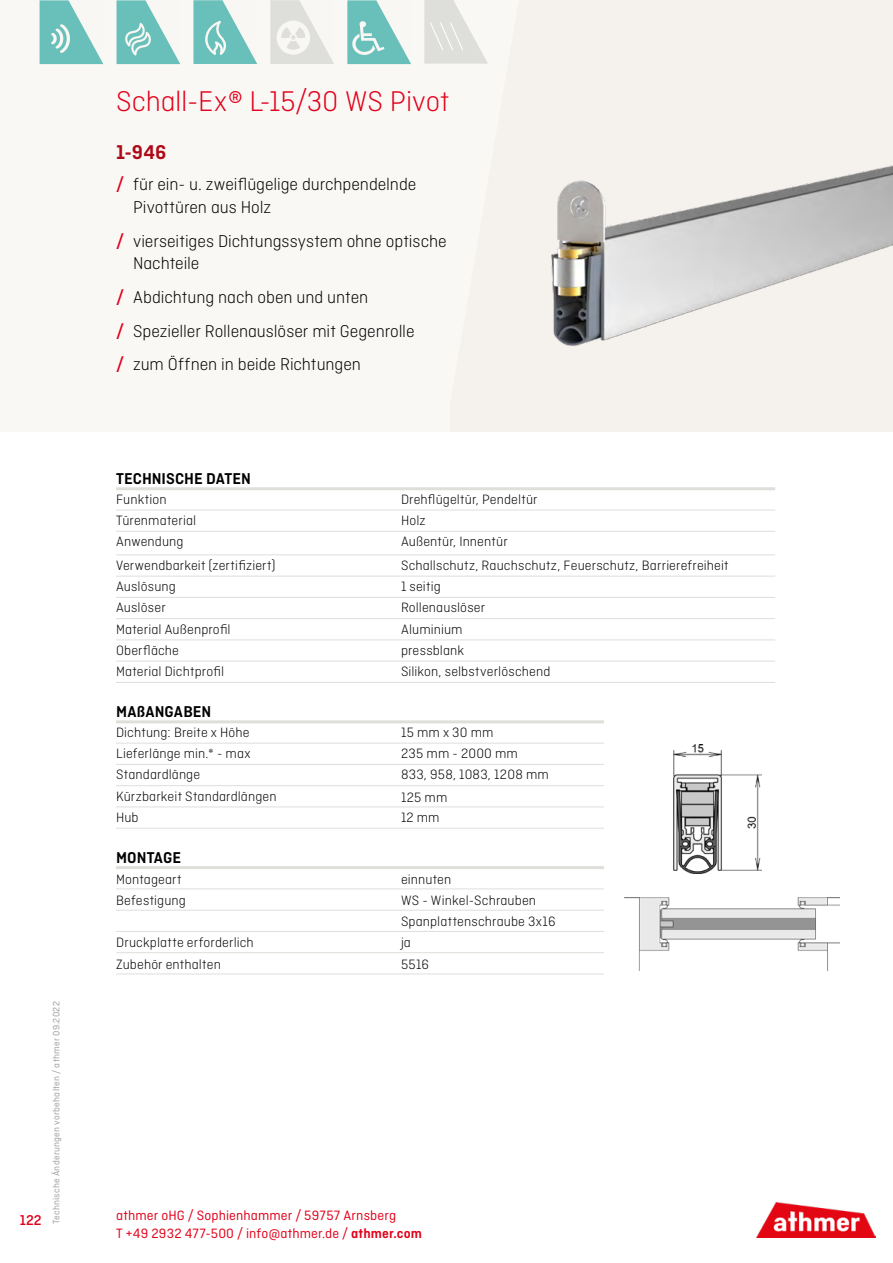
<style>
.page{position:relative;width:893px;height:1263px;background:#fff}
.page>*{position:absolute;margin:0;border:0;box-sizing:border-box;transform-origin:0 0}
.t1{font:300 30px "Ciutadella";color:#e2001a}
.t2{font:600 21px "Ciutadella";color:#af0917}
.t3{font:300 18px/22.5px "Ciutadella";letter-spacing:-.005em;color:#000}
.t4{font:600 16.5px "Ciutadella";color:#000}
.t5{font:500 15px "Ciutadella";color:#e2001a}
.t6{font:300 14.25px/21.3px "Ciutadella";letter-spacing:.01em;color:#000}
.t7{font:14.25px/18px "Ciutadella";letter-spacing:.01em;color:#e2001a}
.t8{font:9.75px "Ciutadella";letter-spacing:.025em;color:#9c9e9f}
.s1{font-weight:500;color:#e2001a}
.s2{font-weight:600}
</style>
<div class="page">
<div style="left:0;top:0;width:893px;height:431px;background:#faf8f5"></div>
<img style="left:551px;top:165px;width:342px;height:182px">
<img style="left:756px;top:1202px;width:119px;height:36px">
<hr style="left:116px;top:510px;width:285px;height:1px;background:#dededa">
<hr style="left:401px;top:510px;width:374px;height:1px;background:#dededa">
<hr style="left:116px;top:531px;width:285px;height:1px;background:#dededa">
<hr style="left:401px;top:531px;width:374px;height:1px;background:#dededa">
<hr style="left:116px;top:555px;width:285px;height:1px;background:#dededa">
<hr style="left:401px;top:555px;width:374px;height:1px;background:#dededa">
<hr style="left:116px;top:576px;width:285px;height:1px;background:#dededa">
<hr style="left:401px;top:576px;width:374px;height:1px;background:#dededa">
<hr style="left:116px;top:597px;width:285px;height:1px;background:#dededa">
<hr style="left:401px;top:597px;width:374px;height:1px;background:#dededa">
<hr style="left:116px;top:618px;width:285px;height:1px;background:#dededa">
<hr style="left:401px;top:618px;width:374px;height:1px;background:#dededa">
<hr style="left:116px;top:640px;width:285px;height:1px;background:#dededa">
<hr style="left:401px;top:640px;width:374px;height:1px;background:#dededa">
<hr style="left:116px;top:661px;width:285px;height:1px;background:#dededa">
<hr style="left:401px;top:661px;width:374px;height:1px;background:#dededa">
<hr style="left:116px;top:682px;width:285px;height:1px;background:#dededa">
<hr style="left:401px;top:682px;width:374px;height:1px;background:#dededa">
<hr style="left:116px;top:487px;width:285px;height:3px;background:#dededa">
<hr style="left:401px;top:487px;width:374px;height:3px;background:#dededa">
<hr style="left:116px;top:720px;width:285px;height:3px;background:#dededa">
<hr style="left:401px;top:720px;width:203px;height:3px;background:#dededa">
<hr style="left:116px;top:743px;width:285px;height:1px;background:#dededa">
<hr style="left:401px;top:743px;width:203px;height:1px;background:#dededa">
<hr style="left:116px;top:764px;width:285px;height:1px;background:#dededa">
<hr style="left:401px;top:764px;width:203px;height:1px;background:#dededa">
<hr style="left:116px;top:785px;width:285px;height:1px;background:#dededa">
<hr style="left:401px;top:785px;width:203px;height:1px;background:#dededa">
<hr style="left:116px;top:807px;width:285px;height:1px;background:#dededa">
<hr style="left:401px;top:807px;width:203px;height:1px;background:#dededa">
<hr style="left:116px;top:828px;width:285px;height:1px;background:#dededa">
<hr style="left:401px;top:828px;width:203px;height:1px;background:#dededa">
<hr style="left:116px;top:866px;width:285px;height:3px;background:#dededa">
<hr style="left:401px;top:866px;width:203px;height:3px;background:#dededa">
<hr style="left:116px;top:889px;width:285px;height:1px;background:#dededa">
<hr style="left:401px;top:889px;width:203px;height:1px;background:#dededa">
<hr style="left:116px;top:910px;width:285px;height:1px;background:#dededa">
<hr style="left:401px;top:910px;width:203px;height:1px;background:#dededa">
<hr style="left:116px;top:931px;width:285px;height:1px;background:#dededa">
<hr style="left:401px;top:931px;width:203px;height:1px;background:#dededa">
<hr style="left:116px;top:952px;width:285px;height:1px;background:#dededa">
<hr style="left:401px;top:952px;width:203px;height:1px;background:#dededa">
<hr style="left:116px;top:974px;width:285px;height:1px;background:#dededa">
<hr style="left:401px;top:974px;width:203px;height:1px;background:#dededa">
<img style="left:624px;top:898px;width:215px;height:72px">
<img style="left:674px;top:744px;width:88px;height:130px">
<svg style="left:270px;top:0;width:64px;height:64px"></svg>
<svg style="left:193px;top:0;width:64px;height:64px"></svg>
<svg style="left:117px;top:0;width:63px;height:64px"></svg>
<svg style="left:40px;top:0;width:63px;height:64px"></svg>
<svg style="left:347px;top:0;width:64px;height:64px"></svg>
<svg style="left:424px;top:0;width:64px;height:64px"></svg>
<h1 class="t1" style="left:116px;top:85px;width:335px">Schall-Ex® L-15/30 WS Pivot</h1>
<h2 class="t2" style="left:116px;top:140px;width:52px">1-946</h2>
<p class="t3" style="left:133px;top:173px;width:285px;text-indent:-17px"><span class="s1">/</span> für ein- u. zweiflügelige durchpendelnde<br>Pivottüren aus Holz</p>
<p class="t3" style="left:133px;top:229px;width:315px;text-indent:-17px"><span class="s1">/</span> vierseitiges Dichtungssystem ohne optische<br>Nachteile</p>
<p class="t3" style="left:116px;top:280px;width:300px;line-height:33.8px"><span class="s1">/</span> Abdichtung nach oben und unten<br><span class="s1">/</span> Spezieller Rollenauslöser mit Gegenrolle <span class="s1">/</span> zum Öffnen in beide Richtungen</p>
<p class="t4" style="left:116px;top:469px;width:136px">TECHNISCHE DATEN</p>
<p class="t6" style="left:116px;top:488px;width:52px">Funktion</p>
<p class="t6" style="left:401px;top:488px;width:138px">Drehflügeltür, Pendeltür</p>
<p class="t6" style="left:116px;top:510px;width:82px">Türenmaterial</p>
<p class="t6" style="left:401px;top:510px;width:26px">Holz</p>
<p class="t6" style="left:116px;top:531px;width:69px">Anwendung</p>
<p class="t6" style="left:401px;top:531px;width:108px">Außentür, Innentür</p>
<p class="t6" style="left:116px;top:554px;width:161px">Verwendbarkeit (zertifiziert)</p>
<p class="t6" style="left:401px;top:554px;width:329px">Schallschutz, Rauchschutz, Feuerschutz, Barrierefreiheit</p>
<p class="t6" style="left:116px;top:576px;width:61px">Auslösung</p>
<p class="t6" style="left:401px;top:576px;width:41px">1 seitig</p>
<p class="t6" style="left:116px;top:597px;width:51px">Auslöser</p>
<p class="t6" style="left:401px;top:597px;width:86px">Rollenauslöser</p>
<p class="t6" style="left:116px;top:618px;width:116px">Material Außenprofil</p>
<p class="t6" style="left:401px;top:618px;width:63px">Aluminium</p>
<p class="t6" style="left:116px;top:639px;width:64px">Oberfläche</p>
<p class="t6" style="left:401px;top:639px;width:65px">pressblank</p>
<p class="t6" style="left:116px;top:661px;width:109px">Material Dichtprofil</p>
<p class="t6" style="left:401px;top:661px;width:151px">Silikon, selbstverlöschend</p>
<p class="t4" style="left:116px;top:702px;width:97px">MAßANGABEN</p>
<p class="t6" style="left:116px;top:721px;width:135px">Dichtung: Breite x Höhe</p>
<p class="t6" style="left:401px;top:721px;width:94px">15 mm x 30 mm</p>
<p class="t6" style="left:116px;top:743px;width:136px">Lieferlänge min.* - max</p>
<p class="t6" style="left:401px;top:743px;width:118px">235 mm - 2000 mm</p>
<p class="t6" style="left:116px;top:764px;width:86px">Standardlänge</p>
<p class="t6" style="left:401px;top:764px;width:149px">833, 958, 1083, 1208 mm</p>
<p class="t6" style="left:116px;top:785px;width:162px">Kürzbarkeit Standardlängen</p>
<p class="t6" style="left:401px;top:786px;width:48px">125 mm</p>
<p class="t6" style="left:116px;top:806px;width:24px">Hub</p>
<p class="t6" style="left:401px;top:806px;width:40px">12 mm</p>
<p class="t4" style="left:116px;top:848px;width:66px">MONTAGE</p>
<p class="t6" style="left:116px;top:868px;width:67px">Montageart</p>
<p class="t6" style="left:401px;top:868px;width:52px">einnuten</p>
<p class="t6" style="left:116px;top:889px;width:71px">Befestigung</p>
<p class="t6" style="left:401px;top:889px;width:156px">WS - Winkel-Schrauben<br>Spanplattenschraube 3x16</p>
<p class="t6" style="left:116px;top:932px;width:139px">Druckplatte erforderlich</p>
<p class="t6" style="left:401px;top:932px;width:12px">ja</p>
<p class="t6" style="left:116px;top:953px;width:106px">Zubehör enthalten</p>
<p class="t6" style="left:401px;top:953px;width:30px">5516</p>
<p class="t8" style="left:51px;top:1224px;width:224px;rotate:-90deg">Technische Änderungen vorbehalten / athmer 09.2022</p>
<p class="t5" style="left:20px;top:1212px;width:23px">122</p>
<p class="t7" style="left:116px;top:1206px;width:307px">athmer oHG / Sophienhammer / 59757 Arnsberg<br>T +49 2932 477-500 / info@athmer.de / <span class="s2">athmer.com</span></p>
</div>
